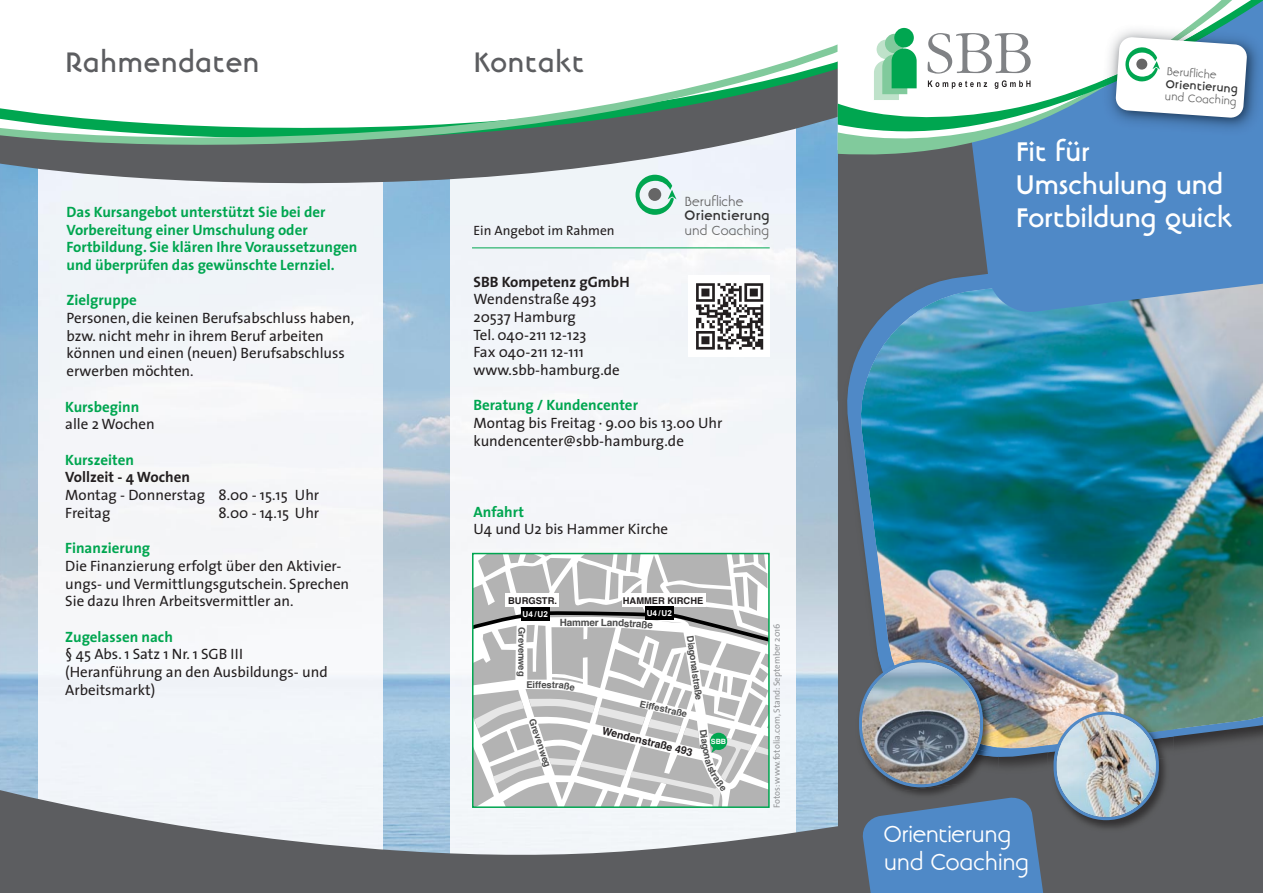
<style>
.page{position:relative;width:1263px;height:893px;background:#fff}
.page>*{position:absolute;margin:0;border:0;box-sizing:border-box;transform-origin:0 0}
.t1{font:700 34.5px "Linotype Banjoman Text";letter-spacing:.025em;color:#5c5d60}
.t2{font:700 33px/33px "Linotype Banjoman Text";color:#fff}
.t3{font:30px/28.5px "Banjoman Text";letter-spacing:-.01em;color:#fff}
.t4{font:17.1px "Banjoman Text";color:#666}
.t5{font:700 17.1px "Linotype Banjoman Text";letter-spacing:.02em;color:#333}
.t6{font:15px/17.7px "The Sans";color:#231f20}
.t7{font:700 15px/17.7px "The Sans";color:#00a650}
.t8{font:700 15px "The Sans";color:#231f20}
.t9{font:14.55px "Banjoman Text";color:#666}
.t10{font:700 14.55px "Linotype Banjoman Text";color:#333}
.t11{font:13.5px "The Sans";color:#231f20}
.t12{font:700 10.5px "Helvetica";color:#231f20}
.t13{font:700 9.9px "Helvetica";letter-spacing:-.025em;color:#4d4d4d}
.t14{font:700 9.3px "Helvetica";letter-spacing:-.02em;color:#4d4d4d}
.t15{font:700 9.3px "Helvetica";color:#231f20}
.t16{font:9px "The Sans";color:#939598}
.t17{font:700 8.25px "Arial";color:#fff}
.t18{font:700 7.2px "Helvetica";color:#fff}
</style>
<div class="page">
<img style="left:0;top:191px;width:838px;height:542px">
<div style="left:451px;top:191px;width:344px;height:542px;background:#f3f5f9"></div>
<div style="left:38px;top:191px;width:345px;height:542px;background:#f4f5f8"></div>
<svg style="left:0;top:733px;width:838px;height:160px"></svg>
<div style="left:838px;top:0;width:425px;height:893px;background:#5c5d60"></div>
<div style="left:472px;top:553px;width:298px;height:255px;border:2px solid #00a650"></div>
<hr style="left:472px;top:247px;width:298px;height:1px;background:#00a650">
<img style="left:824px;top:287px;width:14px;height:113px">
<img style="left:847px;top:277px;width:416px;height:486px">
<svg style="left:960px;top:163px;width:303px;height:151px;background:#568bc1"></svg>
<img style="left:853px;top:654px;width:88px;height:142px">
<img style="left:870px;top:654px;width:128px;height:139px">
<img style="left:891px;top:654px;width:107px;height:93px">
<img style="left:859px;top:659px;width:124px;height:128px">
<img style="left:1048px;top:752px;width:126px;height:21px">
<img style="left:1048px;top:745px;width:126px;height:6px">
<img style="left:1048px;top:706px;width:126px;height:39px">
<img style="left:1053px;top:712px;width:106px;height:108px">
<svg style="left:862px;top:797px;width:182px;height:96px"></svg>
<img style="left:689px;top:276px;width:81px;height:80px">
<svg style="left:635px;top:191px;width:41px;height:24px"></svg>
<svg style="left:0;top:155px;width:838px;height:36px"></svg>
<svg style="left:0;top:44px;width:838px;height:111px"></svg>
<div style="left:973px;top:139px;width:290px;height:24px;background:#4f89c7"></div>
<svg style="left:838px;top:138px;width:406px;height:19px;background:#5c94b2"></svg>
<svg style="left:838px;top:0;width:425px;height:138px;background:#c8e4dc"></svg>
<img style="left:1100px;top:29px;width:163px;height:110px">
<img style="left:1103px;top:22px;width:84px;height:7px">
<img style="left:1125px;top:27px;width:71px;height:2px">
<img style="left:1102px;top:29px;width:114px;height:58px">
<svg style="left:1115px;top:37px;width:132px;height:81px;background:#dee9ea"></svg>
<svg style="left:473px;top:554px;width:295px;height:252px"></svg>
<h1 class="t1" style="left:65px;top:49px;width:195px">Rahmendaten</h1>
<h1 class="t1" style="left:473px;top:49px;width:112px">Kontakt</h1>
<p class="t7" style="left:67px;top:204px;width:292px">Das Kursangebot unterstützt Sie bei der Vorbereitung einer Umschulung oder Fortbildung. Sie klären Ihre Voraussetzungen und überprüfen das gewünschte Lernziel.</p>
<p class="t7" style="left:67px;top:293px;width:72px">Zielgruppe</p>
<p class="t6" style="left:67px;top:311px;width:289px">Personen, die keinen Berufsabschluss haben, bzw. nicht mehr in ihrem Beruf arbeiten können und einen (neuen) Berufsabschluss erwerben möchten.</p>
<p class="t7" style="left:65px;top:399px;width:76px">Kursbeginn</p>
<p class="t6" style="left:65px;top:417px;width:91px">alle 2 Wochen</p>
<p class="t7" style="left:65px;top:452px;width:70px">Kurszeiten</p>
<p class="t8" style="left:65px;top:471px;width:126px">Vollzeit - 4 Wochen</p>
<p class="t6" style="left:65px;top:488px;width:256px">Montag - Donnerstag 8.00 - 15.15 Uhr<br>Freitag</p>
<p class="t6" style="left:218px;top:505px;width:102px">8.00 - 14.15 Uhr</p>
<p class="t7" style="left:65px;top:541px;width:86px">Finanzierung</p>
<p class="t6" style="left:65px;top:558px;width:285px">Die Finanzierung erfolgt über den Aktivier&shy;ungs- und Vermittlungsgutschein. Sprechen<br>Sie dazu Ihren Arbeitsvermittler an.</p>
<p class="t7" style="left:65px;top:629px;width:109px">Zugelassen nach</p>
<p class="t6" style="left:65px;top:647px;width:264px">§ 45 Abs. 1 Satz 1 Nr. 1 SGB III (Heranführung an den Ausbildungs- und<br>Arbeitsmarkt)</p>
<p class="t4" style="left:684px;top:190px;width:61px">Berufliche</p>
<p class="t5" style="left:684px;top:207px;width:87px">Orientierung</p>
<p class="t11" style="left:473px;top:225px;width:143px">Ein Angebot im Rahmen</p>
<p class="t4" style="left:684px;top:219px;width:86px">und Coaching</p>
<p class="t8" style="left:473px;top:276px;width:158px">SBB Kompetenz gGmbH</p>
<p class="t6" style="left:473px;top:292px;width:148px">Wendenstraße 493<br>20537 Hamburg<br>Tel. 040-211 12-123<br>Fax 040-211 12-111 www.sbb-hamburg.de</p>
<p class="t7" style="left:473px;top:398px;width:166px">Beratung / Kundencenter</p>
<p class="t6" style="left:473px;top:416px;width:251px">Montag bis Freitag · 9.00 bis 13.00 Uhr kundencenter@sbb-hamburg.de</p>
<p class="t7" style="left:473px;top:504px;width:52px">Anfahrt</p>
<p class="t6" style="left:473px;top:522px;width:196px">U4 und U2 bis Hammer Kirche</p>
<p class="t15" style="left:508px;top:597px;width:50px">BURGSTR.</p>
<p class="t15" style="left:623px;top:597px;width:82px">HAMMER KIRCHE</p>
<p class="t17" style="left:647px;top:609px;width:27px">U4 / U2</p>
<p class="t17" style="left:523px;top:609px;width:27px">U4 / U2</p>
<p class="t13" style="left:560px;top:618px;width:40px">Hammer</p>
<p class="t14" style="left:526px;top:627px;width:50px;rotate:90deg">Grevenweg</p>
<p class="t14" style="left:694px;top:635px;width:67px;rotate:82deg">Diagonalstraße</p>
<p class="t14" style="left:526px;top:681px;width:14px">Eif</p>
<p class="t14" style="left:641px;top:699px;width:50px;rotate:13deg">Eiffestraße</p>
<p class="t14" style="left:535px;top:718px;width:52px;rotate:71deg">Grevenweg</p>
<p class="t12" style="left:603px;top:726px;width:94px;rotate:14deg">Wendenstraße 493</p>
<p class="t18" style="left:711px;top:739px;width:17px">SBB</p>
<p class="t16" style="left:773px;top:808px;width:186px;rotate:-90deg">Fotos: www.fotolia.com, Stand: September 2016</p>
<p class="t9" style="left:1167px;top:62px;width:52px;rotate:4deg">Berufliche</p>
<p class="t10" style="left:1166px;top:76px;width:74px;rotate:4deg">Orientierung</p>
<p class="t9" style="left:1165px;top:86px;width:74px;rotate:4deg">und Coaching</p>
<h2 class="t2" style="left:1016px;top:138px;width:218px">Fit für<br>Umschulung und<br>Fortbildung quick</h2>
<h3 class="t3" style="left:884px;top:817px;width:147px">Orientierung und Coaching</h3>
</div>
